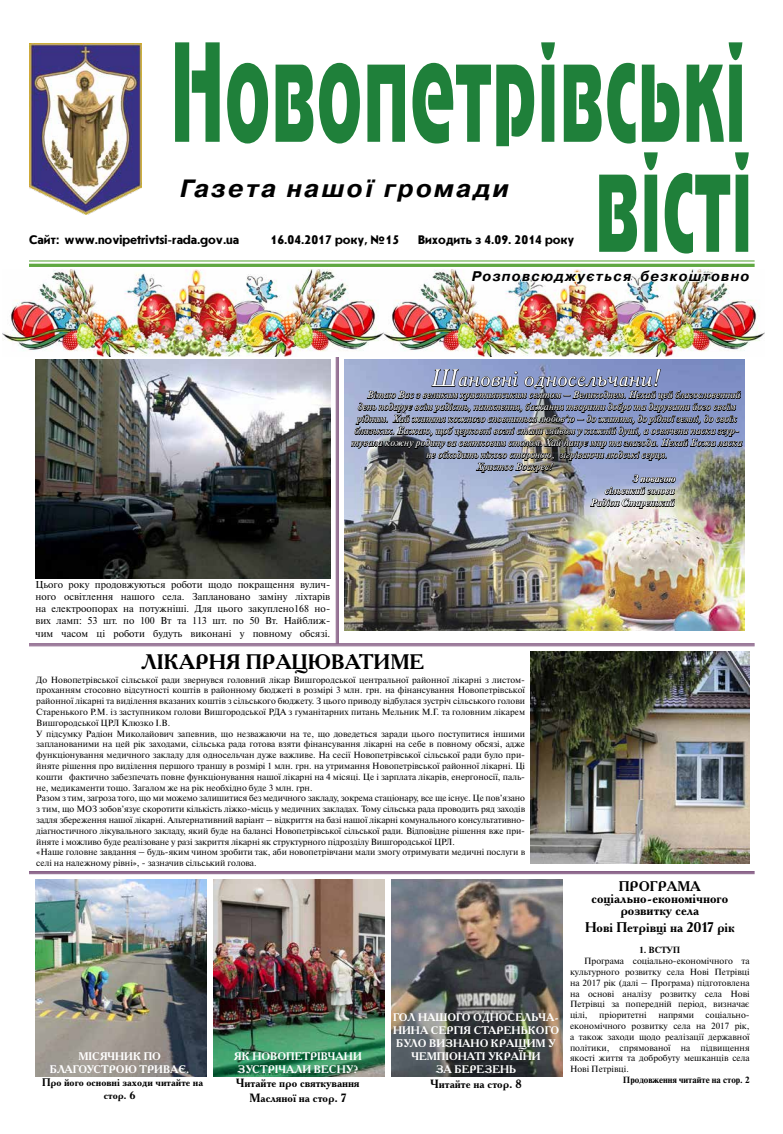
<style>
.page{position:relative;width:783px;height:1134px;background:#fff}
.page>*{position:absolute;margin:0;border:0;box-sizing:border-box;transform-origin:0 0}
.t1{font:134px/110px "Adver Gothic C";letter-spacing:.02em;color:#1f803a;text-align:right;scale:.5 1}
.t2{font:italic 700 25px "Pragmatica C";letter-spacing:.09em;color:#000}
.t3{font:italic 24px "Academy C";color:#fff}
.t4{font:700 21px "Academy C";color:#000}
.t5{font:700 14px/12px "Academy C";color:#000;text-align:center}
.t6{font:italic 700 14px "Pragmatica C";letter-spacing:.09em;color:#000}
.t7{font:700 13px "Journal Sans C";letter-spacing:-.005em;color:#000}
.t8{font:700 12px/14.4px "Academy C";color:#000;text-align:center}
.t9{font:700 11px/13.2px "Academy C";color:#fff;text-align:center}
.t10{font:700 11px/13.2px "Academy C";color:#000;text-align:center}
.t11{font:italic 10px "Newton C";color:#fff}
.t12{font:10px/12px "Newton C";color:#000;text-align:justify}
.t13{font:italic 700 10px/12px "Newton C";color:#fff;text-align:right}
.t14{font:9px/10.8px "Newton C";color:#000;text-align:justify}
.t15{font:700 9px "Newton C";color:#000}
.s1{color:#fff}
</style>
<div class="page">
<img style="left:3px;top:298px;width:761px;height:58px">
<img style="left:344px;top:359px;width:400px;height:272px">
<hr style="left:29px;top:260px;width:725px;height:1px;background:#5fa841">
<svg style="left:29px;top:43px;width:724px;height:255px"></svg>
<img style="left:350px;top:362px;width:393px;height:150px">
<img style="left:36px;top:879px;width:170px;height:197px">
<img style="left:214px;top:879px;width:170px;height:197px">
<img style="left:392px;top:879px;width:170px;height:197px">
<img style="left:35px;top:359px;width:295px;height:219px">
<hr style="left:29px;top:643px;width:725px;height:1px;background:#845b83">
<hr style="left:29px;top:644px;width:725px;height:1px;background:#845b83">
<hr style="left:29px;top:645px;width:725px;height:1px;background:#845b83">
<hr style="left:29px;top:871px;width:725px;height:1px;background:#845b83">
<hr style="left:29px;top:872px;width:725px;height:1px;background:#845b83">
<hr style="left:29px;top:873px;width:725px;height:1px;background:#845b83">
<hr style="left:338px;top:349px;width:1px;height:295px;background:#845b83">
<hr style="left:337px;top:349px;width:1px;height:295px;background:#845b83">
<hr style="left:336px;top:349px;width:1px;height:295px;background:#845b83">
<img style="left:530px;top:652px;width:219px;height:211px">
<h1 class="t1" style="left:171px;top:39px;width:1163px">Новопетрівські вісті</h1>
<h2 class="t2" style="left:180px;top:175px;width:330px">Газета нашої громади</h2>
<h3 class="t7" style="left:29px;top:233px;width:211px">Сайт: www.novipetrivtsi-rada.gov.ua</h3>
<h3 class="t7" style="left:270px;top:233px;width:130px">16.04.2017 року, №15</h3>
<h3 class="t7" style="left:418px;top:233px;width:158px">Виходить з 4.09. 2014 року</h3>
<h3 class="t6" style="left:471px;top:268px;width:279px">Розповсюджується безкоштовно</h3>
<h3 class="t3" style="left:431px;top:364px;width:232px">Шановні односельчани!</h3>
<p class="t11" style="left:367px;top:389px;width:375px">Вітаю Вас з великим християнським святом – Великоднем. Нехай цей благословенний</p>
<p class="t11" style="left:358px;top:401px;width:379px">день подарує всім радість, натхнення, бажання творити добро та дарувати його своїм</p>
<p class="t11" style="left:357px;top:413px;width:381px">рідним. Хай життя кожного сповниться любов’ю – до життя, до рідної землі, до своїх</p>
<p class="t11" style="left:354px;top:425px;width:386px">близьких. Бажаю, щоб церковні вогні стали сяйвом у кожній душі, а освячена паска згур-</p>
<p class="t11" style="left:351px;top:437px;width:392px">тувала кожну родину за святковим столом. Хай панує мир та злагода. Нехай Божа ласка</p>
<p class="t11" style="left:426px;top:449px;width:242px">не обходить нікого стороною, зігріваючи людські серця.</p>
<p class="t11" style="left:476px;top:461px;width:77px">Христос Воскрес!</p>
<p class="t13" style="left:590px;top:473px;width:86px">З повагою сільський голова<br>Радіон Старенький</p>
<p class="t12" style="left:35px;top:579px;width:296px">Цього року продовжуються роботи щодо покращення вулич&shy;ного освітлення нашого села. Заплановано заміну ліхтарів на електроопорах на потужніші. Для цього закуплено168 но&shy;вих ламп: 53 шт. по 100 Вт та 113 шт. по 50 Вт. Найближ-</p>
<p class="t12" style="left:35px;top:628px;width:296px">чим часом ці роботи будуть виконані у повному обсязі.</p>
<p class="t14" style="left:36px;top:674px;width:490px;text-align:left">До Новопетрівської сільської ради звернувся головний лікар Вишгородської центральної районної лікарні з листом&shy;проханням стосовно відсутності коштів в районному бюджеті в розмірі 3 млн. грн. на фінансування Новопетрівської районної лікарні та виділення вказаних коштів з сільського бюджету. З цього приводу відбулася зустріч сільського голови Cтаренького Р.М. із заступником голови Вишгородської РДА з гуманітарних питань Мельник М.Г. та головним лікарем Вишгородської ЦРЛ Клюзко І.В.<br>У підсумку Радіон Миколайович запевнив, що незважаючи на те, що доведеться заради цього поступитися іншими запланованими на цей рік заходами, сільська рада готова взяти фінансування лікарні на себе в повному обсязі, адже функціонування медичного закладу для односельчан дуже важливе. На сесії Новопетрівської сільської ради було при&shy;йняте рішення про виділення першого траншу в розмірі 1 млн. грн. на утримання Новопетрівської районної лікарні. Ці кошти фактично забезпечать повне функціонування нашої лікарні на 4 місяці. Це і зарплата лікарів, енергоносії, паль&shy;не, медикаменти тощо. Загалом же на рік необхідно буде 3 млн. грн.<br>Разом з тим, загроза того, що ми можемо залишитися без медичного закладу, зокрема стаціонару, все ще існує. Це пов’язано з тим, що МОЗ зобов’язує скоротити кількість ліжко-місць у медичних закладах. Тому сільська рада проводить ряд заходів задля збереження нашої лікарні. Альтернативний варіант – відкриття на базі нашої лікарні комунального консультативно&shy;діагностичного лікувального закладу, який буде на балансі Новопетрівської сільської ради. Відповідне рішення вже при&shy;йняте і можливо буде реалізоване у разі закриття лікарні як структурного підрозділу Вишгородської ЦРЛ.<br>«Наше головне завдання – будь-яким чином зробити так, аби новопетрівчани мали змогу отримувати медичні послуги в селі на належному рівні», - зазначив сільський голова.</p>
<h3 class="t4" style="left:141px;top:648px;width:284px">ЛІКАРНЯ ПРАЦЮВАТИМЕ</h3>
<p class="t10" style="left:36px;top:1049px;width:168px"><span class="s1">МІСЯЧНИК ПО<br>БЛАГОУСТРОЮ ТРИВАЄ.<br>.</span> Про його основні заходи читайте на стор. 6</p>
<p class="t9" style="left:234px;top:1049px;width:129px">ЯК НОВОПЕТРІВЧАНИ<br>ЗУСТРІЧАЛИ ВЕСНУ?</p>
<h3 class="t8" style="left:236px;top:1075px;width:125px">Читайте про святкування<br>Масляної на стор. 7</h3>
<p class="t9" style="left:393px;top:1010px;width:167px">ГОЛ НАШОГО ОДНОСЕЛЬЧА-<br>НИНА СЕРГІЯ СТАРЕНЬКОГО<br>БУЛО ВИЗНАНО КРАЩИМ У<br>ЧЕМПІОНАТІ УКРАЇНИ<br>ЗА БЕРЕЗЕНЬ</p>
<h3 class="t8" style="left:430px;top:1076px;width:93px">Читайте на стор. 8</h3>
<h3 class="t5" style="left:591px;top:879px;width:138px">ПРОГРАМА соціально-економічного розвитку села</h3>
<h3 class="t5" style="left:585px;top:920px;width:151px">Нові Петрівці на 2017 рік</h3>
<p class="t15" style="left:639px;top:945px;width:43px">1. ВСТУП</p>
<p class="t14" style="left:570px;top:956px;width:181px;text-indent:14px">Програма соціально-економічного та культурного розвитку села Нові Петрівці на 2017 рік (далі – Програма) підготовлена на основі аналізу розвитку села Нові Петрівці за попередній період, визначає цілі,</p>
<p class="t14" style="left:570px;top:1010px;width:181px;text-indent:136px">соціально&shy;економічного розвитку села на 2017 рік, а також заходи щодо реалізації державної політики, спрямованої на підвищення якості життя та добробуту мешканців села Нові Петрівці.</p>
<p class="t15" style="left:622px;top:1075px;width:128px">Продовження читайте на стор. 2</p>
<p class="t14" style="left:599px;top:1010px;width:49px">пріоритетні</p>
<p class="t14" style="left:658px;top:1010px;width:37px">напрями</p>
</div>
